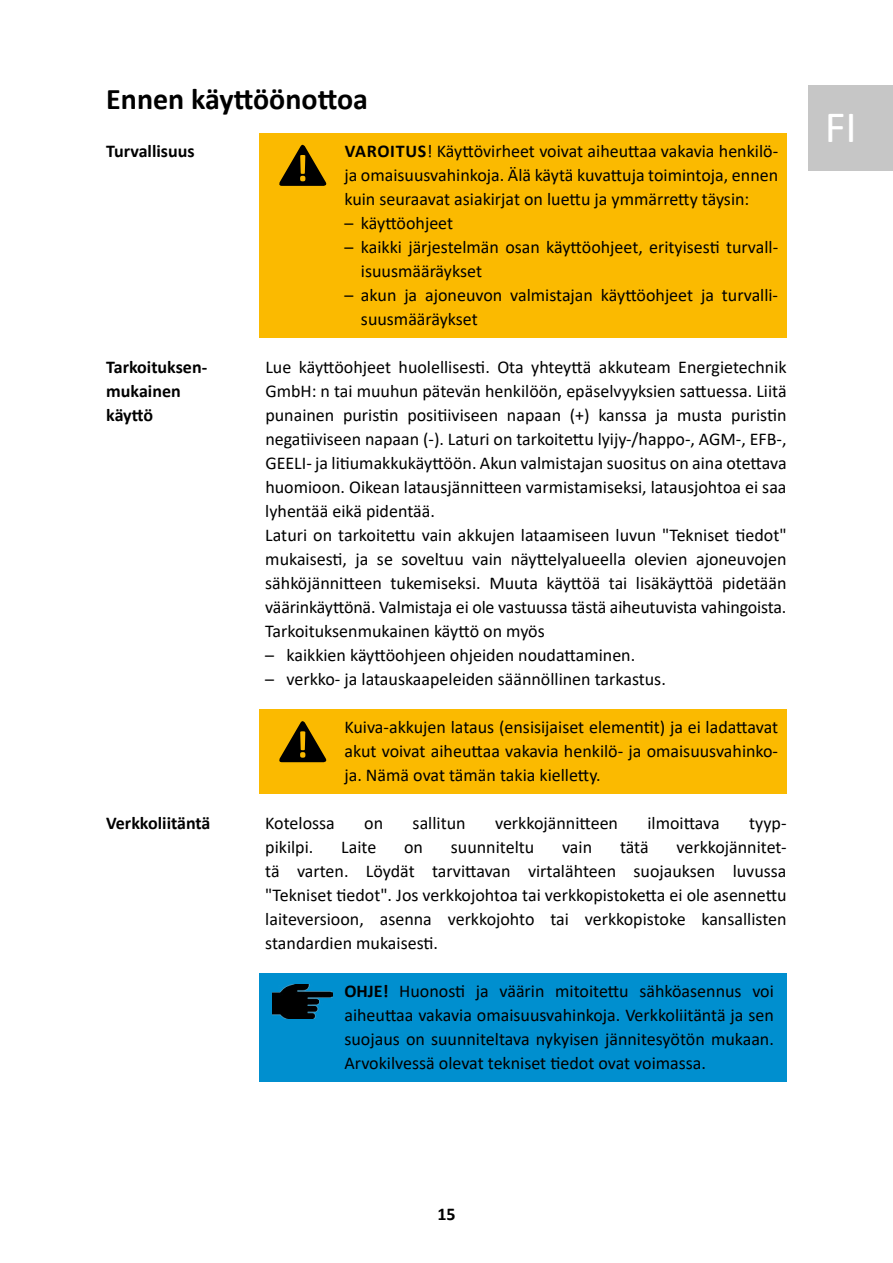
<style>
.page{position:relative;width:893px;height:1263px;background:#fff}
.page>*{position:absolute;margin:0;border:0;box-sizing:border-box;transform-origin:0 0}
.t1{font:45px "Calibri";color:#fff}
.t2{font:700 30px "Calibri";color:#000}
.t3{font:18px/24px "Calibri";color:#000;text-align:justify}
.t4{font:700 18px/24px "Calibri";color:#000}
.s1{font-weight:700}
</style>
<div class="page">
<div style="left:808px;top:85px;width:85px;height:85px;background:#c6c6c6"></div>
<div style="left:259px;top:133px;width:528px;height:204px;background:#fbba00"></div>
<svg style="left:279px;top:144px;width:48px;height:42px"></svg>
<div style="left:259px;top:709px;width:528px;height:84px;background:#fbba00"></div>
<svg style="left:279px;top:721px;width:48px;height:41px"></svg>
<div style="left:259px;top:973px;width:528px;height:108px;background:#008fcf"></div>
<img style="left:273px;top:985px;width:59px;height:34px">
<h2 class="t2" style="left:106px;top:78px;width:263px">Ennen käyttöönottoa</h2>
<p class="t3" style="left:344px;top:139px;width:435px"><span class="s1">VAROITUS</span>! Käyttövirheet voivat aiheuttaa vakavia henkilö&shy;ja omaisuusvahinkoja. Älä käytä kuvattuja toimintoja, ennen kuin seuraavat asiakirjat on luettu ja ymmärretty täysin:</p>
<p class="t3" style="left:344px;top:211px;width:110px">– käyttöohjeet</p>
<p class="t3" style="left:361px;top:235px;width:419px;text-indent:-17px">– kaikki järjestelmän osan käyttöohjeet, erityisesti turvall&shy;isuusmääräykset</p>
<p class="t3" style="left:361px;top:283px;width:419px;text-indent:-16px">– akun ja ajoneuvon valmistajan käyttöohjeet ja turvalli&shy;suusmääräykset</p>
<p class="t4" style="left:106px;top:139px;width:90px">Turvallisuus</p>
<p class="t4" style="left:106px;top:355px;width:102px">Tarkoituksen&shy;mukainen käyttö</p>
<p class="t3" style="left:265px;top:355px;width:523px;text-align:left">Lue käyttöohjeet huolellisesti. Ota yhteyttä akkuteam Energietechnik GmbH: n tai muuhun pätevän henkilöön, epäselvyyksien sattuessa. Liitä punainen puristin positiiviseen napaan (+) kanssa ja musta puristin negatiiviseen napaan (-). Laturi on tarkoitettu lyijy-/happo-, AGM-, EFB-, GEELI- ja litiumakkukäyttöön. Akun valmistajan suositus on aina otettava huomioon. Oikean latausjännitteen varmistamiseksi, latausjohtoa ei saa lyhentää eikä pidentää.<br>Laturi on tarkoitettu vain akkujen lataamiseen luvun "Tekniset tiedot" mukaisesti, ja se soveltuu vain näyttelyalueella olevien ajoneuvojen sähköjännitteen tukemiseksi. Muuta käyttöä tai lisäkäyttöä pidetään väärinkäyttönä. Valmistaja ei ole vastuussa tästä aiheutuvista vahingoista.<br>Tarkoituksenmukainen käyttö on myös</p>
<p class="t3" style="left:265px;top:643px;width:372px">– kaikkien käyttöohjeen ohjeiden noudattaminen.</p>
<p class="t3" style="left:265px;top:667px;width:402px">– verkko- ja latauskaapeleiden säännöllinen tarkastus.</p>
<p class="t3" style="left:344px;top:715px;width:435px">Kuiva-akkujen lataus (ensisijaiset elementit) ja ei ladattavat akut voivat aiheuttaa vakavia henkilö- ja omaisuusvahinko&shy;ja. Nämä ovat tämän takia kielletty.</p>
<p class="t4" style="left:106px;top:811px;width:106px">Verkkoliitäntä</p>
<p class="t3" style="left:265px;top:811px;width:71px">Kotelossa</p>
<p class="t3" style="left:364px;top:811px;width:20px">on</p>
<p class="t3" style="left:413px;top:811px;width:54px">sallitun</p>
<p class="t3" style="left:495px;top:811px;width:125px">verkkojännitteen</p>
<p class="t3" style="left:647px;top:811px;width:74px">ilmoittava</p>
<p class="t3" style="left:749px;top:811px;width:39px">tyyp-</p>
<p class="t3" style="left:265px;top:835px;width:50px">pikilpi.</p>
<p class="t3" style="left:341px;top:835px;width:37px">Laite</p>
<p class="t3" style="left:404px;top:835px;width:20px">on</p>
<p class="t3" style="left:451px;top:835px;width:85px">suunniteltu</p>
<p class="t3" style="left:562px;top:835px;width:32px">vain</p>
<p class="t3" style="left:620px;top:835px;width:30px">tätä</p>
<p class="t3" style="left:265px;top:835px;width:523px;text-indent:411px">verkkojännitet&shy;tä varten. Löydät tarvittavan virtalähteen suojauksen luvussa "Tekniset tiedot". Jos verkkojohtoa tai verkkopistoketta ei ole asennettu laiteversioon, asenna verkkojohto tai verkkopistoke kansallisten standardien mukaisesti.</p>
<p class="t3" style="left:344px;top:979px;width:431px"><span class="s1">OHJE!</span> Huonosti ja väärin mitoitettu sähköasennus voi aiheuttaa vakavia omaisuusvahinkoja. Verkkoliitäntä ja sen suojaus on suunniteltava nykyisen jännitesyötön mukaan.<br>Arvokilvessä olevat tekniset tiedot ovat voimassa.</p>
<h1 class="t1" style="left:825px;top:96px;width:33px">FI</h1>
<p class="t4" style="left:437px;top:1202px;width:20px">15</p>
</div>
